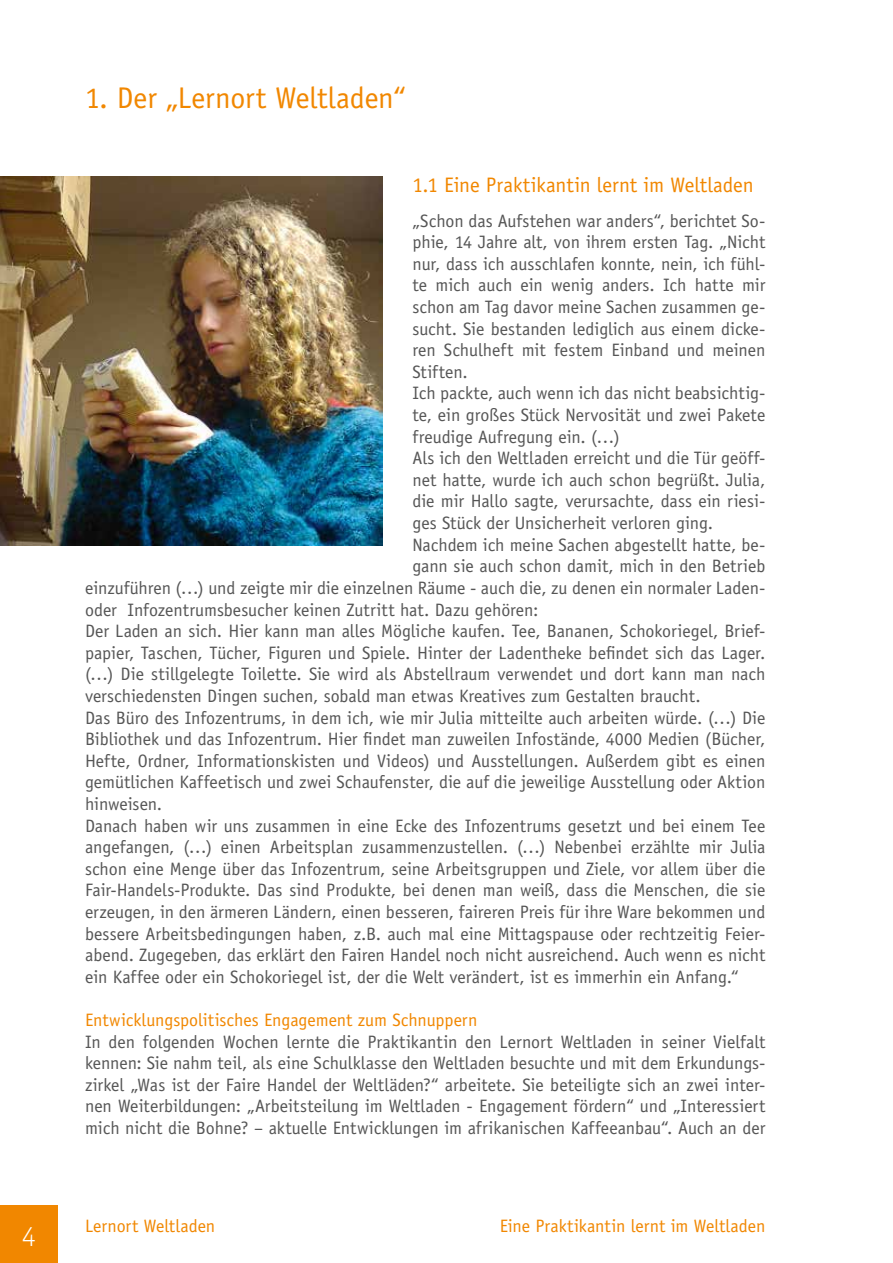
<style>
.page{position:relative;width:893px;height:1263px;background:#fff}
.page>*{position:absolute;margin:0;border:0;box-sizing:border-box;transform-origin:0 0}
.t1{font:30px "Officina Sans";letter-spacing:-.005em;color:#f18700}
.t2{font:300 28.95px "Officina Display ITC";color:#fff}
.t3{font:21px "Officina Sans";letter-spacing:-.005em;color:#f18700}
.t4{font:18px/21.6px "Officina Sans";letter-spacing:-.005em;color:#565656;text-align:justify}
.t5{font:18px "Officina Sans";letter-spacing:-.005em;color:#f18700}
</style>
<div class="page">
<div style="left:0;top:1205px;width:57px;height:58px;background:#f18700"></div>
<img style="left:0;top:176px;width:383px;height:369px">
<h2 class="t2" style="left:21px;top:1219px;width:16px">4</h2>
<h1 class="t1" style="left:85px;top:80px;width:322px">1. Der „Lernort Weltladen“</h1>
<p class="t3" style="left:412px;top:173px;width:343px">1.1 Eine Praktikantin lernt im Weltladen</p>
<p class="t4" style="left:412px;top:210px;width:354px">„Schon das Aufstehen war anders“, berichtet So-</p>
<p class="t4" style="left:412px;top:231px;width:354px">phie, 14 Jahre alt, von ihrem ersten Tag. „Nicht</p>
<p class="t4" style="left:412px;top:253px;width:354px">nur, dass ich ausschlafen konnte, nein, ich fühl-</p>
<p class="t4" style="left:412px;top:275px;width:354px">te mich auch ein wenig anders. Ich hatte mir</p>
<p class="t4" style="left:412px;top:296px;width:354px">schon am Tag davor meine Sachen zusammen ge-</p>
<p class="t4" style="left:412px;top:318px;width:354px">sucht. Sie bestanden lediglich aus einem dicke-</p>
<p class="t4" style="left:412px;top:339px;width:354px">ren Schulheft mit festem Einband und meinen</p>
<p class="t4" style="left:412px;top:361px;width:57px">Stiften.</p>
<p class="t4" style="left:412px;top:383px;width:354px">Ich packte, auch wenn ich das nicht beabsichtig-</p>
<p class="t4" style="left:412px;top:404px;width:354px">te, ein großes Stück Nervosität und zwei Pakete</p>
<p class="t4" style="left:412px;top:426px;width:209px">freudige Aufregung ein. (…)</p>
<p class="t4" style="left:412px;top:447px;width:354px">Als ich den Weltladen erreicht und die Tür geöff-</p>
<p class="t4" style="left:412px;top:469px;width:354px">net hatte, wurde ich auch schon begrüßt. Julia,</p>
<p class="t4" style="left:412px;top:491px;width:354px">die mir Hallo sagte, verursachte, dass ein riesi-</p>
<p class="t4" style="left:412px;top:512px;width:302px">ges Stück der Unsicherheit verloren ging.</p>
<p class="t4" style="left:412px;top:534px;width:354px">Nachdem ich meine Sachen abgestellt hatte, be-</p>
<p class="t4" style="left:412px;top:555px;width:354px">gann sie auch schon damit, mich in den Betrieb</p>
<p class="t4" style="left:85px;top:577px;width:682px">einzuführen (…) und zeigte mir die einzelnen Räume - auch die, zu denen ein normaler Laden-</p>
<p class="t4" style="left:85px;top:599px;width:455px">oder Infozentrumsbesucher keinen Zutritt hat. Dazu gehören:</p>
<p class="t4" style="left:85px;top:620px;width:682px">Der Laden an sich. Hier kann man alles Mögliche kaufen. Tee, Bananen, Schokoriegel, Brief-</p>
<p class="t4" style="left:85px;top:642px;width:682px">papier, Taschen, Tücher, Figuren und Spiele. Hinter der Ladentheke befindet sich das Lager.</p>
<p class="t4" style="left:85px;top:663px;width:682px">(…) Die stillgelegte Toilette. Sie wird als Abstellraum verwendet und dort kann man nach</p>
<p class="t4" style="left:85px;top:685px;width:617px">verschiedensten Dingen suchen, sobald man etwas Kreatives zum Gestalten braucht.</p>
<p class="t4" style="left:85px;top:707px;width:682px">Das Büro des Infozentrums, in dem ich, wie mir Julia mitteilte auch arbeiten würde. (…) Die</p>
<p class="t4" style="left:85px;top:728px;width:682px">Bibliothek und das Infozentrum. Hier findet man zuweilen Infostände, 4000 Medien (Bücher,</p>
<p class="t4" style="left:85px;top:750px;width:682px">Hefte, Ordner, Informationskisten und Videos) und Ausstellungen. Außerdem gibt es einen</p>
<p class="t4" style="left:85px;top:771px;width:682px">gemütlichen Kaffeetisch und zwei Schaufenster, die auf die jeweilige Ausstellung oder Aktion</p>
<p class="t4" style="left:85px;top:793px;width:79px">hinweisen.</p>
<p class="t4" style="left:85px;top:815px;width:682px">Danach haben wir uns zusammen in eine Ecke des Infozentrums gesetzt und bei einem Tee</p>
<p class="t4" style="left:85px;top:836px;width:682px">angefangen, (…) einen Arbeitsplan zusammenzustellen. (…) Nebenbei erzählte mir Julia</p>
<p class="t4" style="left:85px;top:858px;width:682px">schon eine Menge über das Infozentrum, seine Arbeitsgruppen und Ziele, vor allem über die</p>
<p class="t4" style="left:85px;top:879px;width:682px">Fair-Handels-Produkte. Das sind Produkte, bei denen man weiß, dass die Menschen, die sie</p>
<p class="t4" style="left:85px;top:901px;width:682px">erzeugen, in den ärmeren Ländern, einen besseren, faireren Preis für ihre Ware bekommen und</p>
<p class="t4" style="left:85px;top:923px;width:682px">bessere Arbeitsbedingungen haben, z.B. auch mal eine Mittagspause oder rechtzeitig Feier-</p>
<p class="t4" style="left:85px;top:944px;width:682px">abend. Zugegeben, das erklärt den Fairen Handel noch nicht ausreichend. Auch wenn es nicht</p>
<p class="t4" style="left:85px;top:966px;width:655px">ein Kaffee oder ein Schokoriegel ist, der die Welt verändert, ist es immerhin ein Anfang.“</p>
<p class="t5" style="left:85px;top:1009px;width:394px">Entwicklungspolitisches Engagement zum Schnuppern</p>
<p class="t4" style="left:85px;top:1031px;width:682px">In den folgenden Wochen lernte die Praktikantin den Lernort Weltladen in seiner Vielfalt kennen: Sie nahm teil, als eine Schulklasse den Weltladen besuchte und mit dem Erkundungs&shy;zirkel „Was ist der Faire Handel der Weltläden?“ arbeitete. Sie beteiligte sich an zwei inter&shy;nen Weiterbildungen: „Arbeitsteilung im Weltladen - Engagement fördern“ und „Interessiert mich nicht die Bohne? – aktuelle Entwicklungen im afrikanischen Kaffeeanbau“. Auch an der</p>
<p class="t5" style="left:85px;top:1215px;width:132px">Lernort Weltladen</p>
<p class="t5" style="left:500px;top:1215px;width:267px">Eine Praktikantin lernt im Weltladen</p>
</div>
